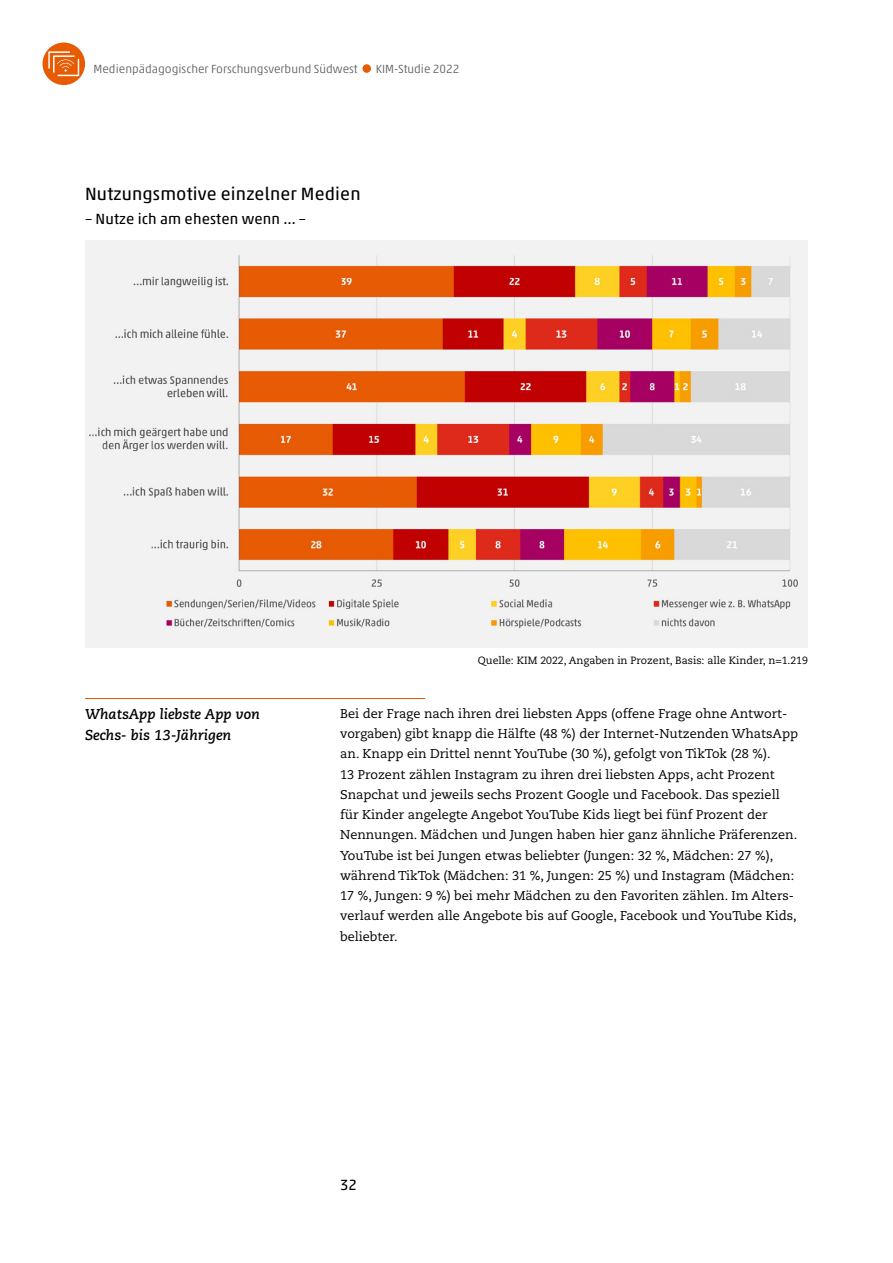
<style>
.page{position:relative;width:893px;height:1263px;background:#fff}
.page>*{position:absolute;margin:0;border:0;box-sizing:border-box;transform-origin:0 0}
.Unterüberschrift{font:18px "Akko Pro";letter-spacing:.01em;color:#000}
.Unterüberschrift-2{font:15px "Akko Pro";letter-spacing:.01em;color:#000}
.Kernaussage_Zitat{font:italic 700 14.25px/21px "Caecilia LT Pro 76";color:#000}
.Fließtext{font:12.75px/20.2px "Caecilia LT Pro 55 Roman";color:#000}
.t1{font:300 12px "Akko Pro";color:#5b5b5a}
.t2{font:10.5px "Caecilia LT Pro 55 Roman";color:#000}
</style>
<div class="page">
<div style="left:362px;top:64px;width:9px;height:9px;background:#e75b03;border-radius:50%"></div>
<div style="left:43px;top:43px;width:42px;height:42px;background:#e75b03;border-radius:50%"></div>
<svg style="left:48px;top:51px;width:32px;height:26px"></svg>
<img style="left:85px;top:240px;width:723px;height:407px">
<hr style="left:85px;top:698px;width:340px;height:1px;background:#e75b03">
<p class="t1" style="left:94px;top:61px;width:266px">Medienpädagogischer Forschungsverbund Südwest</p>
<p class="t1" style="left:376px;top:61px;width:85px">KIM-Studie 2022</p>
<p class="Unterüberschrift" style="left:85px;top:183px;width:277px">Nutzungsmotive einzelner Medien</p>
<p class="Unterüberschrift-2" style="left:85px;top:210px;width:222px">– Nutze ich am ehesten wenn … –</p>
<p class="t2" style="left:478px;top:653px;width:332px">Quelle: KIM 2022, Angaben in Prozent, Basis: alle Kinder, n=1.219</p>
<p class="Kernaussage_Zitat" style="left:85px;top:703px;width:176px">WhatsApp liebste App von<br>Sechs- bis 13-Jährigen</p>
<p class="Fließtext" style="left:340px;top:703px;width:459px">Bei der Frage nach ihren drei liebsten Apps (offene Frage ohne Antwort&shy;vorgaben) gibt knapp die Hälfte (48 %) der Internet-Nutzenden WhatsApp an. Knapp ein Drittel nennt YouTube (30 %), gefolgt von TikTok (28 %).<br>13 Prozent zählen Instagram zu ihren drei liebsten Apps, acht Prozent Snapchat und jeweils sechs Prozent Google und Facebook. Das speziell für Kinder angelegte Angebot YouTube Kids liegt bei fünf Prozent der Nennungen. Mädchen und Jungen haben hier ganz ähnliche Präferenzen.<br>YouTube ist bei Jungen etwas beliebter (Jungen: 32 %, Mädchen: 27 %), während TikTok (Mädchen: 31 %, Jungen: 25 %) und Instagram (Mädchen:<br>17 %, Jungen: 9 %) bei mehr Mädchen zu den Favoriten zählen. Im Alters&shy;verlauf werden alle Angebote bis auf Google, Facebook und YouTube Kids, beliebter.</p>
<p class="Unterüberschrift-2" style="left:340px;top:1176px;width:18px">32</p>
</div>
